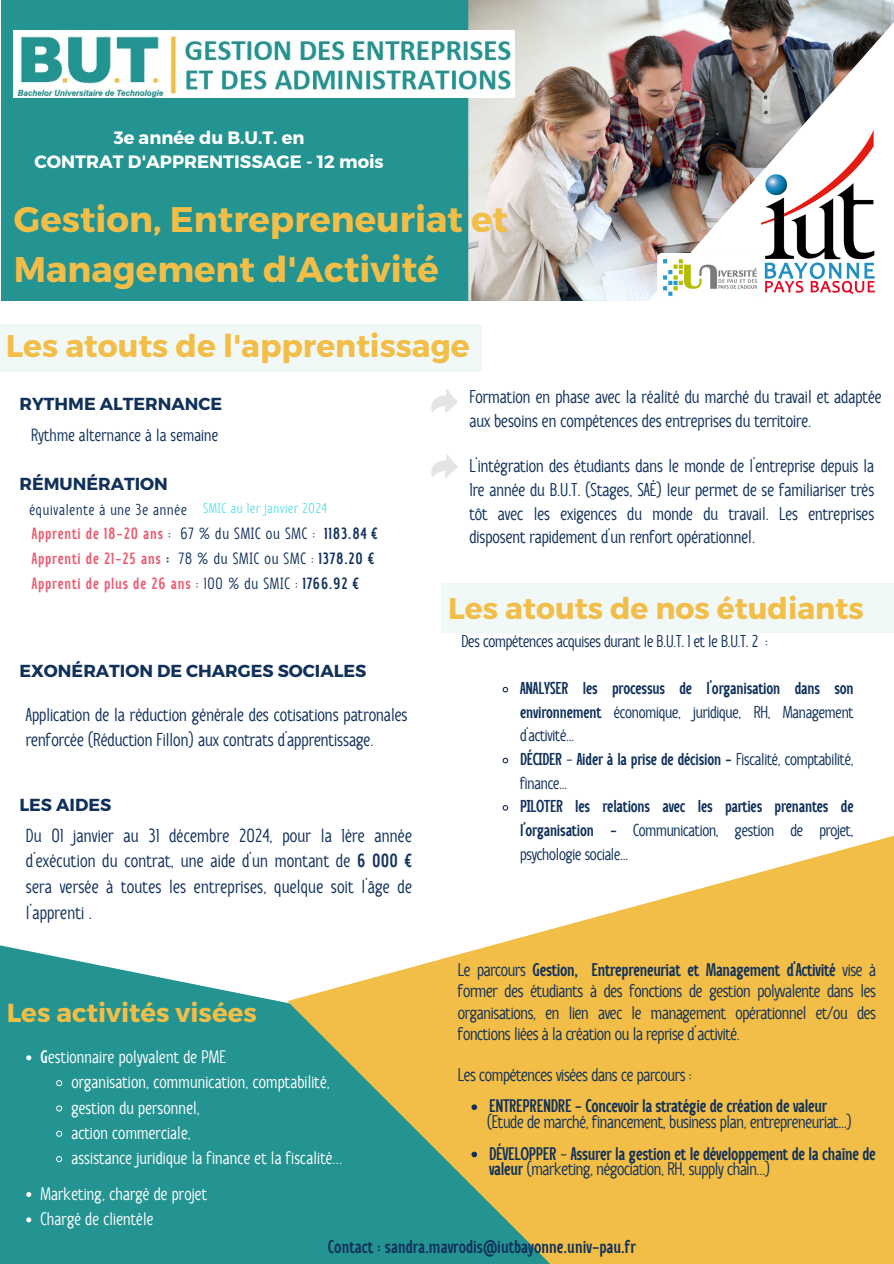
<style>
.page{position:relative;width:894px;height:1264px;background:#fff}
.page>*{position:absolute;margin:0;border:0;box-sizing:border-box;transform-origin:0 0}
.t1{font:700 35.55px/49.5px "Montserrat";color:#f2be48}
.t2{font:700 31.35px "Montserrat";color:#f2be48}
.t3{font:700 29.85px "Montserrat";color:#f2be48}
.t4{font:700 26.1px "Montserrat";color:#f2be48}
.t5{font:18.9px/25.5px "Anicon Sans";letter-spacing:.01em;color:#11315b;text-align:justify}
.t6{font:18.75px/25.2px "Anicon Sans";color:#11315b}
.t7{font:700 18.6px "Anicon Sans";color:#11315b}
.t8{font:18.45px/23.7px "Anicon Sans";color:#11315b}
.t9{font:18.3px/21.3px "Anicon Sans";letter-spacing:-.015em;color:#11315b;text-align:justify}
.t10{font:700 18.3px/15.8px "Anicon Sans";letter-spacing:-.015em;color:#11315b}
.t11{font:18.15px "Anicon Sans";letter-spacing:.01em;color:#fff}
.t12{font:700 17.85px/24.8px "Montserrat";color:#fff;text-align:center}
.t13{font:17.7px "Anicon Sans";letter-spacing:.01em;color:#11315b}
.t14{font:700 17.4px "Montserrat";color:#11315b}
.t15{font:700 17.25px/23.7px "Anicon Sans";letter-spacing:-.01em;color:#11315b;text-align:justify}
.t16{font:17.25px/23.7px "Anicon Sans";letter-spacing:-.01em;color:#11315b}
.t17{font:700 16.2px "Anicon Sans";letter-spacing:.05em;color:#eb5b70}
.t18{font:15.75px "Anicon Sans";letter-spacing:.05em;color:#11315b}
.t19{font:14.1px "Anicon Sans";letter-spacing:.05em;color:#5ce1e6}
.s1{font-weight:400;color:#11315b}
.s2{color:#11315b}
.s3{font-weight:700}
.s4{font-weight:400}
</style>
<div class="page">
<div style="left:1px;top:0;width:608px;height:301px;background:#239492"></div>
<svg style="left:0;top:945px;width:287px;height:318px;background:#379d9c"></svg>
<img style="left:468px;top:0;width:192px;height:301px">
<img style="left:660px;top:0;width:233px;height:294px">
<img style="left:761px;top:130px;width:113px;height:163px">
<div style="left:0;top:324px;width:482px;height:47px;background:#f0f8f8"></div>
<div style="left:441px;top:583px;width:452px;height:50px;background:#f0f8f8"></div>
<svg style="left:287px;top:836px;width:606px;height:427px;fill:#f2be48"></svg>
<img style="left:657px;top:254px;width:105px;height:47px">
<img style="left:14px;top:31px;width:501px;height:66px">
<svg style="left:502px;top:686px;width:7px;height:7px"></svg>
<svg style="left:502px;top:757px;width:7px;height:7px"></svg>
<svg style="left:502px;top:805px;width:7px;height:6px"></svg>
<svg style="left:471px;top:1104px;width:6px;height:5px"></svg>
<svg style="left:471px;top:1151px;width:6px;height:6px"></svg>
<svg style="left:26px;top:1055px;width:5px;height:5px"></svg>
<svg style="left:56px;top:1079px;width:6px;height:7px"></svg>
<svg style="left:56px;top:1105px;width:6px;height:6px"></svg>
<svg style="left:56px;top:1130px;width:6px;height:7px"></svg>
<svg style="left:56px;top:1155px;width:6px;height:7px"></svg>
<svg style="left:26px;top:1191px;width:5px;height:5px"></svg>
<svg style="left:26px;top:1217px;width:5px;height:5px"></svg>
<svg style="left:431px;top:454px;width:27px;height:24px"></svg>
<svg style="left:431px;top:389px;width:27px;height:24px"></svg>
<h5 class="t12" style="left:34px;top:124px;width:351px">3e année du B.U.T. en<br>CONTRAT D'APPRENTISSAGE - 12 mois</h5>
<p class="t1" style="left:14px;top:193px;width:495px">Gestion, Entrepreneuriat et<br>Management d'Activité</p>
<h6 class="t2" style="left:6px;top:325px;width:465px">Les atouts de l'apprentissage</h6>
<h2 class="t14" style="left:19px;top:392px;width:204px">RYTHME ALTERNANCE</h2>
<p class="t13" style="left:31px;top:425px;width:188px">Rythme alternance à la semaine</p>
<h4 class="t14" style="left:19px;top:473px;width:150px">RÉMUNÉRATION</h4>
<p class="t18" style="left:29px;top:501px;width:159px">équivalente à une 3e année</p>
<p class="t19" style="left:203px;top:500px;width:125px">SMIC au 1er janvier 2024</p>
<h6 class="t17" style="left:32px;top:524px;width:347px">Apprenti de 18-20 ans <span class="s1">: 67 % du SMIC ou SMC :</span> <span class="s2">1183.84 €</span></h6>
<h6 class="t17" style="left:32px;top:549px;width:343px">Apprenti de 21-25 ans <span class="s2">:</span> <span class="s1">78 % du SMIC ou SMC :</span> <span class="s2">1378.20 €</span></h6>
<h6 class="t17" style="left:32px;top:574px;width:328px">Apprenti de plus de 26 ans <span class="s1">: 100 % du SMIC :</span> <span class="s2">1766.92 €</span></h6>
<h4 class="t14" style="left:19px;top:659px;width:348px">EXONÉRATION DE CHARGES SOCIALES</h4>
<h6 class="t6" style="left:26px;top:701px;width:383px">Application de la réduction générale des cotisations patronales renforcée (Réduction Fillon) aux contrats d'apprentissage.</h6>
<h4 class="t14" style="left:19px;top:793px;width:93px">LES AIDES</h4>
<h6 class="t5" style="left:26px;top:822px;width:387px">Du 01 janvier au 31 décembre 2024, pour la 1ère année d'exécution du contrat, une aide d'un montant de <span class="s3">6 000 € </span>sera versée à toutes les entreprises, quelque soit l'âge de l'apprenti .</h6>
<p class="t4" style="left:7px;top:995px;width:251px">Les activités visées</p>
<h6 class="t11" style="left:41px;top:1046px;width:187px"><span class="s3">G</span>estionnaire polyvalent de PME</h6>
<h6 class="t11" style="left:71px;top:1071px;width:260px">organisation, communication, comptabilité,</h6>
<h6 class="t11" style="left:71px;top:1097px;width:130px">gestion du personnel,</h6>
<h6 class="t11" style="left:71px;top:1122px;width:121px">action commerciale,</h6>
<h6 class="t11" style="left:71px;top:1147px;width:272px">assistance juridique la finance et la fiscalité...</h6>
<h6 class="t11" style="left:41px;top:1183px;width:168px">Marketing, chargé de projet</h6>
<h5 class="t11" style="left:41px;top:1208px;width:114px">Chargé de clientèle</h5>
<h3 class="t8" style="left:469px;top:385px;width:413px">Formation en phase avec la réalité du marché du travail et adaptée aux besoins en compétences des entreprises du territoire.</h3>
<h6 class="t8" style="left:469px;top:454px;width:406px;text-align:justify">L'intégration des étudiants dans le monde de l'entreprise depuis la 1re année du B.U.T. (Stages, SAÉ) leur permet de se familiariser très tôt avec les exigences du monde du travail. Les entreprises disposent rapidement d'un renfort opérationnel.</h6>
<p class="t3" style="left:448px;top:589px;width:417px">Les atouts de nos étudiants</p>
<h6 class="t16" style="left:461px;top:629px;width:308px">Des compétences acquises durant le B.U.T. 1 et le B.U.T. 2 :</h6>
<p class="t15" style="left:520px;top:676px;width:335px">ANALYSER les processus de l'organisation dans son environnement <span class="s4">économique, juridique, RH, Management d'activité...</span></p>
<h6 class="t16" style="left:520px;top:747px;width:335px"><span class="s3">DÉCIDER</span> - <span class="s3">Aider à la prise de décision -</span> Fiscalité, comptabilité, finance...</h6>
<h4 class="t15" style="left:520px;top:794px;width:335px">PILOTER les relations avec les parties prenantes de l'organisation - <span class="s4">Communication, gestion de projet, psychologie sociale...</span></h4>
<p class="t9" style="left:458px;top:959px;width:419px">Le parcours <span class="s3">Gestion, Entrepreneuriat et Management d'Activité</span> vise à former des étudiants à des fonctions de gestion polyvalente dans les organisations, en lien avec le management opérationnel et/ou des fonctions liées à la création ou la reprise d’activité.</p>
<h2 class="t9" style="left:458px;top:1063px;width:235px">Les compétences visées dans ce parcours :</h2>
<h6 class="t10" style="left:489px;top:1098px;width:339px">ENTREPRENDRE - Concevoir la stratégie de création de valeur</h6>
<h6 class="t9" style="left:486px;top:1111px;width:366px">(Etude de marché, financement, business plan, entrepreneuriat...)</h6>
<h6 class="t10" style="left:489px;top:1145px;width:388px">DÉVELOPPER <span class="s4">-</span> Assurer la gestion et le développement de la chaîne de valeur <span class="s4">(marketing, négociation, RH, supply chain...)</span></h6>
<h6 class="t7" style="left:328px;top:1235px;width:309px">Contact : sandra.mavrodis@iutbayonne.univ-pau.fr</h6>
</div>
